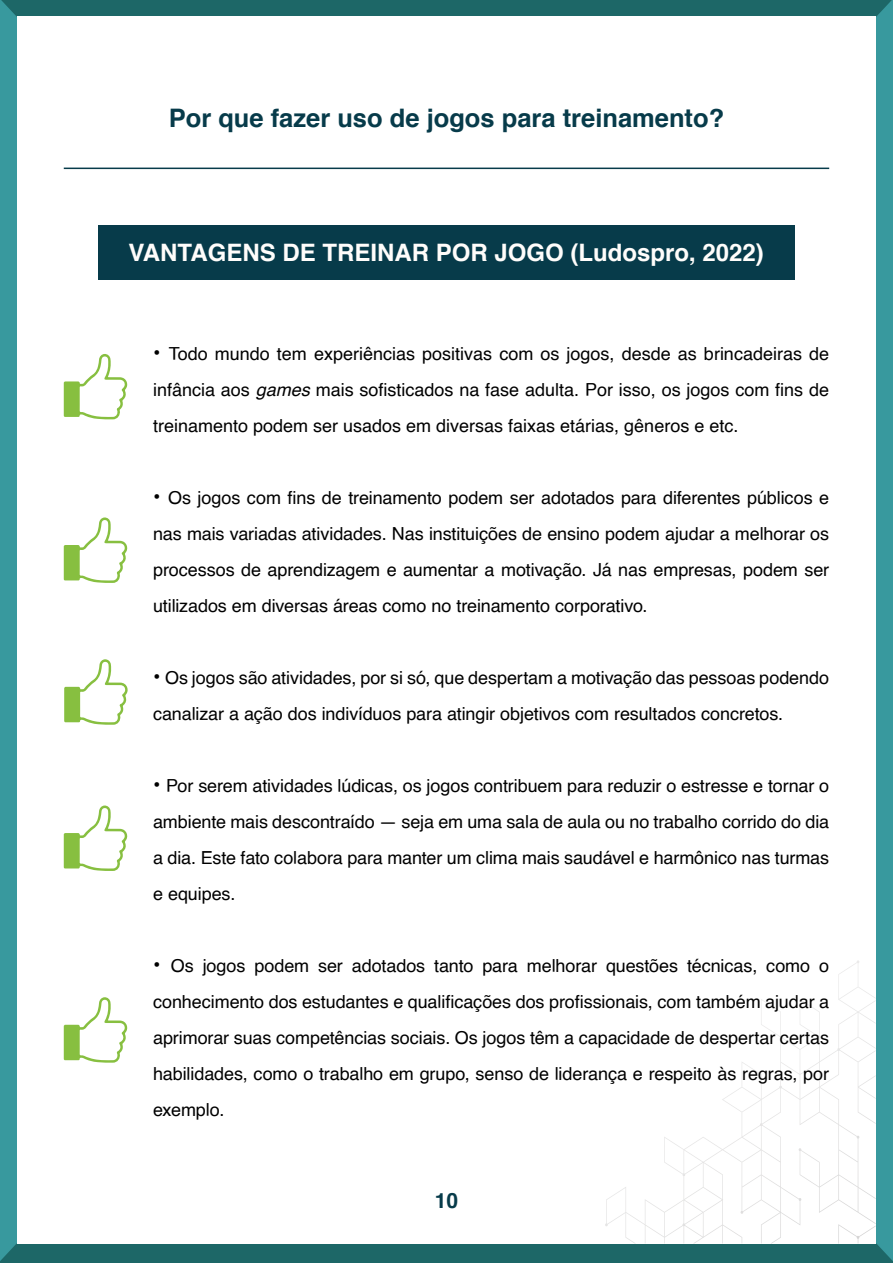
<style>
.page{position:relative;width:893px;height:1263px;background:#38999e}
.page>*{position:absolute;margin:0;border:0;box-sizing:border-box;transform-origin:0 0}
.t1{font:700 25.5px "Helvetica";color:#073b4a}
.t2{font:700 24px "Helvetica";color:#fffdfb}
.t3{font:700 21px "Helvetica";color:#073b4a}
.t4{font:18px/36px "Helvetica";letter-spacing:-.005em;color:#000;text-align:justify}
.s1{font-size:21px}
.s2{font-style:italic}
</style>
<div class="page">
<svg style="left:1px;top:0;width:891px;height:17px;background:#2a7070"></svg>
<div style="left:0;top:1243px;width:893px;height:20px;background:#1d6767"></div>
<div style="left:17px;top:17px;width:859px;height:1226px;background:#fff"></div>
<svg style="left:605px;top:960px;width:271px;height:283px"></svg>
<hr style="left:64px;top:168px;width:765px;height:1px;background:#073b4a">
<div style="left:98px;top:225px;width:697px;height:54px;background:#073b4a"></div>
<svg style="left:64px;top:354px;width:64px;height:65px"></svg>
<svg style="left:64px;top:517px;width:64px;height:66px"></svg>
<svg style="left:64px;top:659px;width:64px;height:66px"></svg>
<svg style="left:64px;top:805px;width:64px;height:66px"></svg>
<svg style="left:64px;top:997px;width:64px;height:66px"></svg>
<h1 class="t1" style="left:169px;top:98px;width:557px">Por que fazer uso de jogos para treinamento?</h1>
<h2 class="t2" style="left:129px;top:233px;width:637px">VANTAGENS DE TREINAR POR JOGO (Ludospro, 2022)</h2>
<p class="t4" style="left:153px;top:336px;width:678px"><span class="s1">•</span> Todo mundo tem experiências positivas com os jogos, desde as brincadeiras de infância aos <span class="s2">games</span> mais sofisticados na fase adulta. Por isso, os jogos com fins de treinamento podem ser usados em diversas faixas etárias, gêneros e etc.</p>
<p class="t4" style="left:153px;top:480px;width:678px"><span class="s1">•</span> Os jogos com fins de treinamento podem ser adotados para diferentes públicos e nas mais variadas atividades. Nas instituições de ensino podem ajudar a melhorar os processos de aprendizagem e aumentar a motivação. Já nas empresas, podem ser utilizados em diversas áreas como no treinamento corporativo.</p>
<p class="t4" style="left:153px;top:660px;width:678px"><span class="s1">•</span> Os jogos são atividades, por si só, que despertam a motivação das pessoas podendo canalizar a ação dos indivíduos para atingir objetivos com resultados concretos.</p>
<p class="t4" style="left:153px;top:768px;width:678px"><span class="s1">•</span> Por serem atividades lúdicas, os jogos contribuem para reduzir o estresse e tornar o ambiente mais descontraído — seja em uma sala de aula ou no trabalho corrido do dia a dia. Este fato colabora para manter um clima mais saudável e harmônico nas turmas e equipes.</p>
<p class="t4" style="left:153px;top:948px;width:678px"><span class="s1">•</span> Os jogos podem ser adotados tanto para melhorar questões técnicas, como o conhecimento dos estudantes e qualificações dos profissionais, com também ajudar a aprimorar suas competências sociais. Os jogos têm a capacidade de despertar certas habilidades, como o trabalho em grupo, senso de liderança e respeito às regras, por exemplo.</p>
<p class="t3" style="left:435px;top:1184px;width:25px">10</p>
</div>
